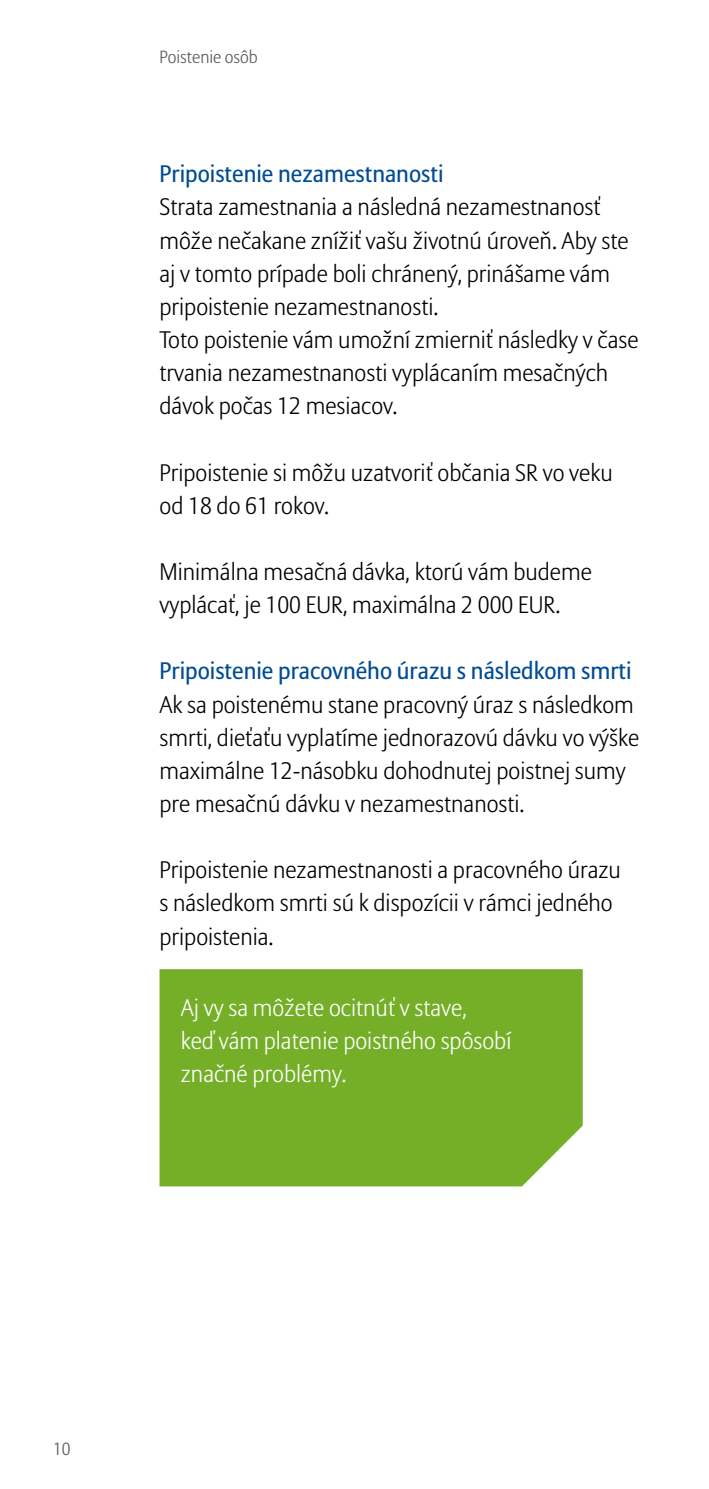
<style>
.page{position:relative;width:709px;height:1489px;background:#fff}
.page>*{position:absolute;margin:0;border:0;box-sizing:border-box;transform-origin:0 0}
.t1{font:300 23.75px/33.2px "Allianz Sans";color:#000}
.t2{font:300 23.75px/33.2px "Allianz Sans";color:#fff}
.t3{font:23.75px "Allianz Sans";color:#004c93}
.t4{font:300 17.5px "Allianz Sans";color:#575756}
</style>
<div class="page">
<div style="left:159px;top:969px;width:423px;height:217px;background:#74af27"></div>
<p class="t4" style="left:159px;top:46px;width:100px">Poistenie osôb</p>
<p class="t3" style="left:159px;top:160px;width:285px">Pripoistenie nezamestnanosti</p>
<p class="t1" style="left:159px;top:191px;width:480px">Strata zamestnania a následná nezamestnanosť môže nečakane znížiť vašu životnú úroveň. Aby ste aj v tomto prípade boli chránený, prinášame vám pripoistenie nezamestnanosti.<br>Toto poistenie vám umožní zmierniť následky v čase trvania nezamestnanosti vyplácaním mesačných dávok počas 12 mesiacov.</p>
<p class="t1" style="left:159px;top:456px;width:455px">Pripoistenie si môžu uzatvoriť občania SR vo veku od 18 do 61 rokov.</p>
<p class="t1" style="left:159px;top:556px;width:434px">Minimálna mesačná dávka, ktorú vám budeme vyplácať, je 100 EUR, maximálna 2 000 EUR.</p>
<p class="t3" style="left:159px;top:656px;width:473px">Pripoistenie pracovného úrazu s následkom smrti</p>
<p class="t1" style="left:159px;top:688px;width:481px">Ak sa poistenému stane pracovný úraz s následkom smrti, dieťaťu vyplatíme jednorazovú dávku vo výške maximálne 12-násobku dohodnutej poistnej sumy pre mesačnú dávku v nezamestnanosti.</p>
<p class="t1" style="left:159px;top:854px;width:463px">Pripoistenie nezamestnanosti a pracovného úrazu s následkom smrti sú k dispozícii v rámci jedného pripoistenia.</p>
<p class="t2" style="left:181px;top:991px;width:332px">Aj vy sa môžete ocitnúť v stave,<br>keď vám platenie poistného spôsobí značné problémy.</p>
<p class="t4" style="left:53px;top:1438px;width:19px">10</p>
</div>
